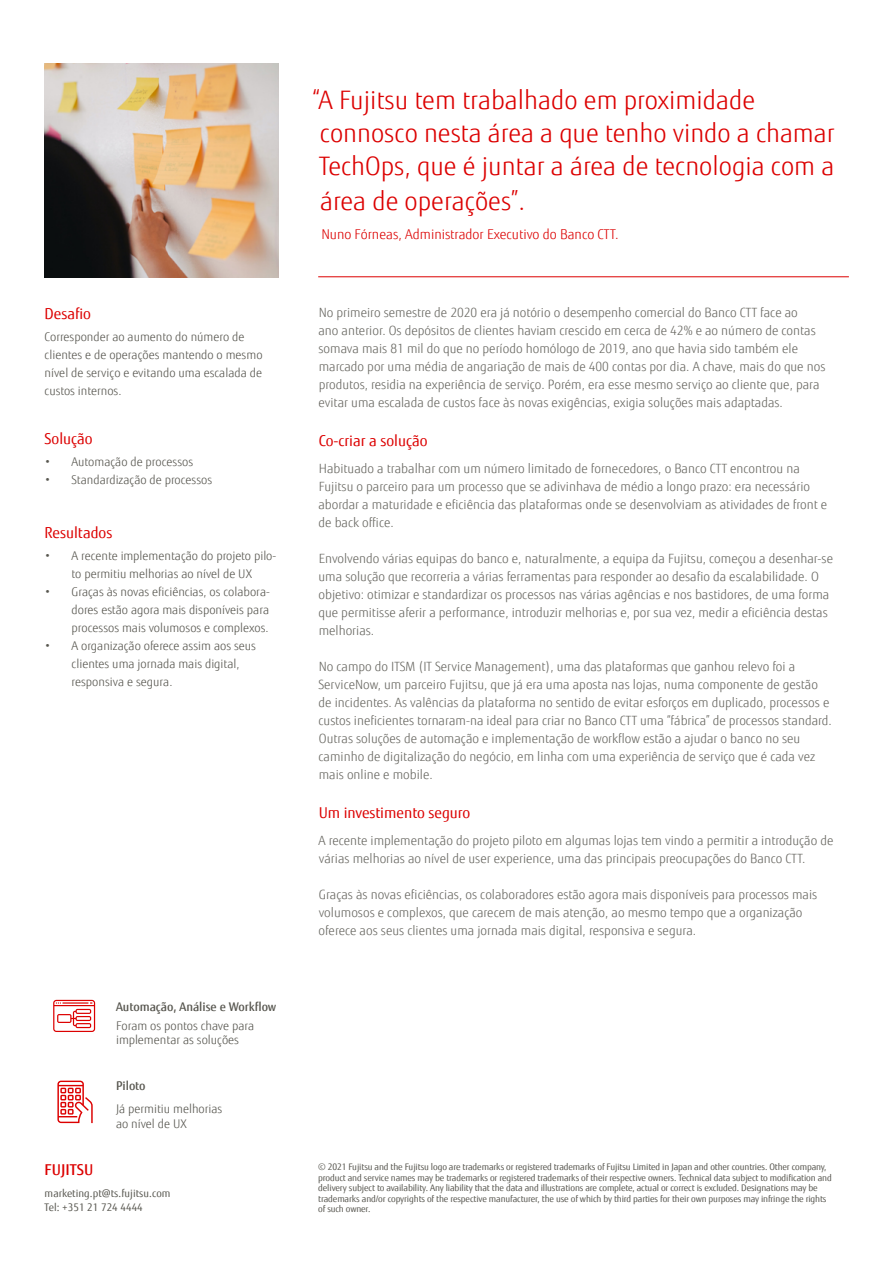
<style>
.page{position:relative;width:893px;height:1263px;background:#fff}
.page>*{position:absolute;margin:0;border:0;box-sizing:border-box;transform-origin:0 0}
.t1{font:300 25.5px/33.5px "Fujitsu Sans";color:#dc0000}
.t2{font:15px "Fujitsu Sans";color:#dc0000}
.t3{font:500 15px "Fujitsu Sans";color:#dc0000}
.t4{font:300 13.5px "Fujitsu Sans";color:#dc0000}
.t5{font:300 12.75px/18px "Fujitsu Sans";color:#686761}
.t6{font:300 12px/18px "Fujitsu Sans";color:#57564f}
.t7{font:500 12px "Fujitsu Sans";color:#57564f}
.t8{font:10.5px/13.5px "Fujitsu Sans";letter-spacing:.005em;color:#57564f}
.t9{font:9px/10.5px "Fujitsu Sans";letter-spacing:-.01em;color:#57564f}
</style>
<div class="page">
<img style="left:45px;top:64px;width:234px;height:213px">
<svg style="left:53px;top:1000px;width:42px;height:32px"></svg>
<svg style="left:57px;top:1081px;width:36px;height:42px"></svg>
<hr style="left:318px;top:276px;width:531px;height:1px;background:#dc0000">
<p class="t2" style="left:45px;top:304px;width:48px">Desafio</p>
<p class="t6" style="left:45px;top:328px;width:219px">Corresponder ao aumento do número de clientes e de operações mantendo o mesmo nível de serviço e evitando uma escalada de custos internos.</p>
<p class="t2" style="left:45px;top:429px;width:50px">Solução</p>
<p class="t6" style="left:45px;top:453px;width:150px">• Automação de processos</p>
<p class="t6" style="left:45px;top:471px;width:169px">• Standardização de processos</p>
<p class="t2" style="left:45px;top:524px;width:69px">Resultados</p>
<p class="t6" style="left:45px;top:547px;width:233px;text-align:center">• A recente implementação do projeto pilo&shy;to permitiu melhorias ao nível de UX</p>
<p class="t6" style="left:72px;top:583px;width:200px;text-align:justify;text-indent:-27px">• Graças às novas eficiências, os colabora&shy;dores estão agora mais disponíveis para processos mais volumosos e complexos.</p>
<p class="t6" style="left:72px;top:637px;width:186px;text-indent:-27px">• A organização oferece assim aos seus clientes uma jornada mais digital, responsiva e segura.</p>
<p class="t7" style="left:116px;top:998px;width:162px">Automação, Análise e Workflow</p>
<p class="t6" style="left:116px;top:1018px;width:140px;line-height:14.4px">Foram os pontos chave para implementar as soluções</p>
<p class="t7" style="left:116px;top:1078px;width:31px">Piloto</p>
<p class="t6" style="left:116px;top:1102px;width:108px;line-height:14.4px">Já permitiu melhorias ao nível de UX</p>
<p class="t3" style="left:45px;top:1160px;width:50px">FUJITSU</p>
<p class="t8" style="left:45px;top:1186px;width:127px">marketing.pt@ts.fujitsu.com<br>Tel: +351 21 724 4444</p>
<h1 class="t1" style="left:313px;top:84px;width:523px">“A Fujitsu tem trabalhado em proximidade connosco nesta área a que tenho vindo a chamar TechOps, que é juntar a área de tecnologia com a área de operações”.</h1>
<p class="t4" style="left:321px;top:226px;width:299px">Nuno Fórneas, Administrador Executivo do Banco CTT.</p>
<p class="t5" style="left:318px;top:304px;width:508px">No primeiro semestre de 2020 era já notório o desempenho comercial do Banco CTT face ao<br>ano anterior. Os depósitos de clientes haviam crescido em cerca de 42% e ao número de contas somava mais 81 mil do que no período homólogo de 2019, ano que havia sido também ele marcado por uma média de angariação de mais de 400 contas por dia. A chave, mais do que nos produtos, residia na experiência de serviço. Porém, era esse mesmo serviço ao cliente que, para evitar uma escalada de custos face às novas exigências, exigia soluções mais adaptadas.</p>
<p class="t2" style="left:319px;top:432px;width:110px">Co-criar a solução</p>
<p class="t5" style="left:318px;top:459px;width:510px">Habituado a trabalhar com um número limitado de fornecedores, o Banco CTT encontrou na Fujitsu o parceiro para um processo que se adivinhava de médio a longo prazo: era necessário abordar a maturidade e eficiência das plataformas onde se desenvolviam as atividades de front e de back office.</p>
<p class="t5" style="left:319px;top:549px;width:516px">Envolvendo várias equipas do banco e, naturalmente, a equipa da Fujitsu, começou a desenhar-se uma solução que recorreria a várias ferramentas para responder ao desafio da escalabilidade. O objetivo: otimizar e standardizar os processos nas várias agências e nos bastidores, de uma forma que permitisse aferir a performance, introduzir melhorias e, por sua vez, medir a eficiência destas melhorias.</p>
<p class="t5" style="left:318px;top:657px;width:515px">No campo do ITSM (IT Service Management), uma das plataformas que ganhou relevo foi a ServiceNow, um parceiro Fujitsu, que já era uma aposta nas lojas, numa componente de gestão de incidentes. As valências da plataforma no sentido de evitar esforços em duplicado, processos e custos ineficientes tornaram-na ideal para criar no Banco CTT uma “fábrica” de processos standard.<br>Outras soluções de automação e implementação de workflow estão a ajudar o banco no seu caminho de digitalização do negócio, em linha com uma experiência de serviço que é cada vez mais online e mobile.</p>
<p class="t2" style="left:319px;top:803px;width:153px">Um investimento seguro</p>
<p class="t5" style="left:319px;top:831px;width:516px">A recente implementação do projeto piloto em algumas lojas tem vindo a permitir a introdução de várias melhorias ao nível de user experience, uma das principais preocupações do Banco CTT.</p>
<p class="t5" style="left:319px;top:885px;width:500px">Graças às novas eficiências, os colaboradores estão agora mais disponíveis para processos mais volumosos e complexos, que carecem de mais atenção, ao mesmo tempo que a organização oferece aos seus clientes uma jornada mais digital, responsiva e segura.</p>
<p class="t9" style="left:318px;top:1162px;width:515px">© 2021 Fujitsu and the Fujitsu logo are trademarks or registered trademarks of Fujitsu Limited in Japan and other countries. Other company, product and service names may be trademarks or registered trademarks of their respective owners. Technical data subject to modification and delivery subject to availability. Any liability that the data and illustrations are complete, actual or correct is excluded. Designations may be trademarks and/or copyrights of the respective manufacturer, the use of which by third parties for their own purposes may infringe the rights of such owner.</p>
</div>
